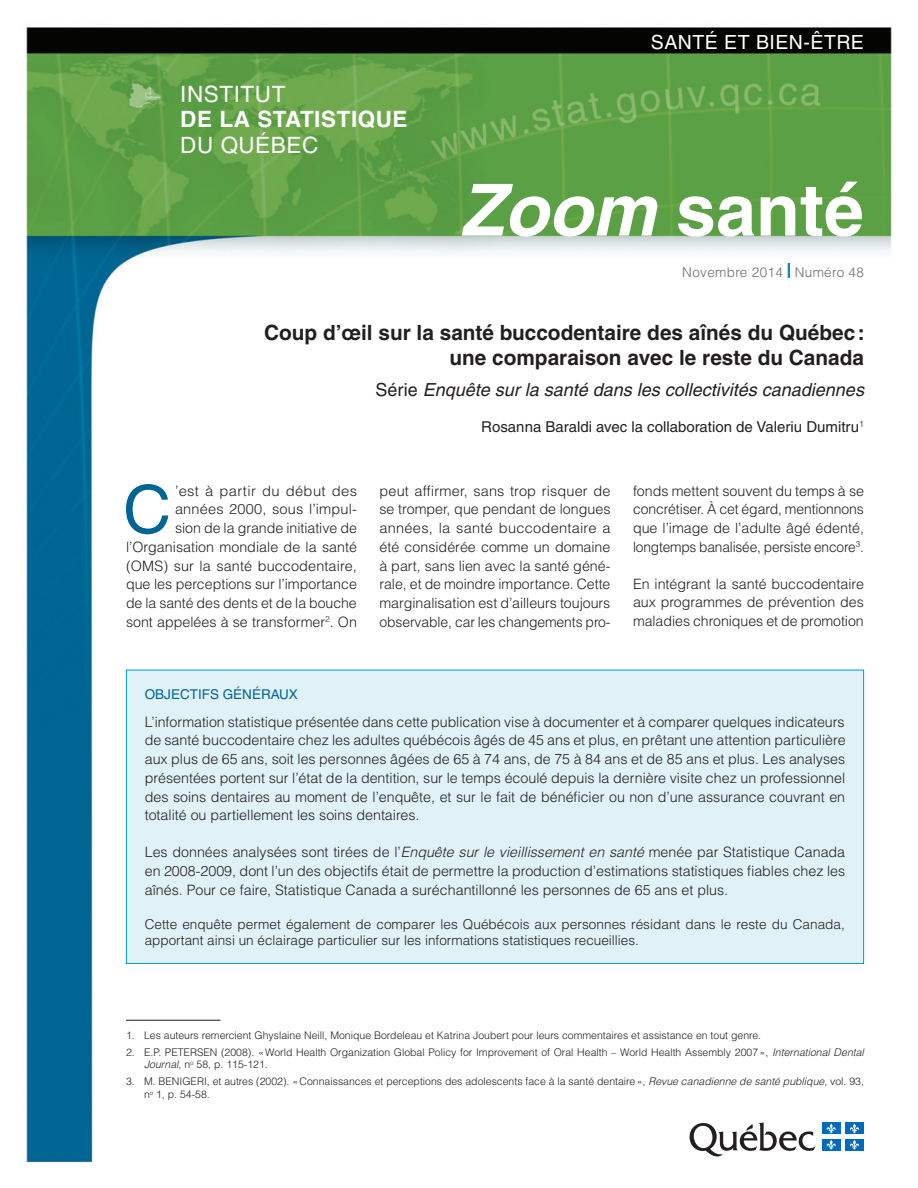
<style>
.page{position:relative;width:918px;height:1188px;background:#fff}
.page>*{position:absolute;margin:0;border:0;box-sizing:border-box;transform-origin:0 0}
.t1{font:700 72px "Helvetica LT";color:#fff}
.t2{font:66.45px "Helvetica LT";color:#006494}
.t3{font:22.5px "Helvetica LT";letter-spacing:.025em;color:#fff}
.t4{font:700 22.5px "Helvetica LT";letter-spacing:.025em;color:#fff}
.t5{font:700 21px/25.2px "Helvetica LT";color:#231f20;text-align:right}
.t6{font:19.5px "Helvetica LT";letter-spacing:.025em;color:#fff}
.t7{font:italic 18px "Helvetica LT";color:#231f20}
.t8{font:15px "Helvetica LT";color:#231f20}
.t9{font:300 14.25px/18.8px "Helvetica LT";color:#231f20;text-align:justify}
.t10{font:300 14.25px/18.8px "Helvetica LT";color:#231f20;text-align:right;scale:1.04 1}
.t11{font:300 13.5px/16.2px "Helvetica LT";letter-spacing:.005em;color:#231f20}
.t12{font:300 13.5px "Helvetica LT";letter-spacing:.025em;color:#6c6d70}
.t13{font:13.5px "Helvetica LT";color:#006494}
.t14{font:300 10.5px/12.6px "Helvetica LT";color:#231f20}
.s1{font-style:italic}
.s2{font-style:normal}
</style>
<div class="page">
<img style="left:26px;top:27px;width:866px;height:1136px">
<svg style="left:690px;top:1122px;width:126px;height:34px"></svg>
<div style="left:822px;top:1123px;width:18px;height:11px;background:#006bb6"></div>
<svg style="left:826px;top:1124px;width:10px;height:10px"></svg>
<div style="left:845px;top:1123px;width:18px;height:11px;background:#006bb6"></div>
<svg style="left:850px;top:1124px;width:9px;height:10px"></svg>
<div style="left:822px;top:1139px;width:18px;height:11px;background:#006bb6"></div>
<svg style="left:826px;top:1140px;width:10px;height:10px"></svg>
<div style="left:845px;top:1139px;width:18px;height:11px;background:#006bb6"></div>
<svg style="left:850px;top:1140px;width:9px;height:10px"></svg>
<svg style="left:788px;top:263px;width:2px;height:15px"></svg>
<hr style="left:126px;top:1020px;width:94px;height:1px;background:#231f20">
<div style="left:126px;top:670px;width:738px;height:293px;background:#e1f1f8"></div>
<h3 class="t3" style="left:180px;top:81px;width:107px">INSTITUT</h3>
<h3 class="t4" style="left:180px;top:106px;width:229px">DE LA STATISTIQUE</h3>
<h3 class="t3" style="left:180px;top:132px;width:140px">DU QUÉBEC</h3>
<h3 class="t6" style="left:651px;top:30px;width:215px">SANTÉ ET BIEN-ÊTRE</h3>
<h1 class="t1" style="left:460px;top:166px;width:406px"><span class="s1">Zoom</span> santé</h1>
<p class="t12" style="left:682px;top:264px;width:183px">Novembre 2014 <sup>|</sup> Numéro 48</p>
<h3 class="t5" style="left:264px;top:320px;width:602px">Coup d’œil sur la santé buccodentaire des aînés du Québec: une comparaison avec le reste du Canada</h3>
<p class="t7" style="left:376px;top:379px;width:490px"><span class="s2">Série</span> Enquête sur la santé dans les collectivités canadiennes</p>
<p class="t8" style="left:481px;top:418px;width:384px">Rosanna Baraldi avec la collaboration de Valeriu Dumitru<sup>1</sup></p>
<h2 class="t2" style="left:123px;top:471px;width:49px">C</h2>
<p class="t10" style="left:126px;top:481px;width:224px">’est à partir du début des années 2000, sous l’impul-<br>sion de la grande initiative de l’Organisation mondiale de la santé (OMS) sur la santé buccodentaire, que les perceptions sur l’importance de la santé des dents et de la bouche sont appelées à se transformer<sup>2</sup>. On</p>
<p class="t9" style="left:380px;top:481px;width:233px">peut affirmer, sans trop risquer de se tromper, que pendant de longues années, la santé buccodentaire a été considérée comme un domaine à part, sans lien avec la santé géné&shy;rale, et de moindre importance. Cette marginalisation est d’ailleurs toujours observable, car les changements pro-</p>
<p class="t9" style="left:633px;top:481px;width:233px">fonds mettent souvent du temps à se concrétiser. À cet égard, mentionnons que l’image de l’adulte âgé édenté, longtemps banalisée, persiste encore<sup>3</sup>.</p>
<p class="t9" style="left:633px;top:574px;width:232px">En intégrant la santé buccodentaire aux programmes de prévention des maladies chroniques et de promotion</p>
<p class="t13" style="left:145px;top:686px;width:155px">OBJECTIFS GÉNÉRAUX</p>
<p class="t9" style="left:145px;top:712px;width:702px">L’information statistique présentée dans cette publication vise à documenter et à comparer quelques indicateurs de santé buccodentaire chez les adultes québécois âgés de 45 ans et plus, en prêtant une attention particulière aux plus de 65 ans, soit les personnes âgées de 65 à 74 ans, de 75 à 84 ans et de 85 ans et plus. Les analyses présentées portent sur l’état de la dentition, sur le temps écoulé depuis la dernière visite chez un professionnel des soins dentaires au moment de l’enquête, et sur le fait de bénéficier ou non d’une assurance couvrant en totalité ou partiellement les soins dentaires.</p>
<p class="t9" style="left:145px;top:843px;width:702px">Les données analysées sont tirées de l’<span class="s1">Enquête sur le vieillissement en santé</span> menée par Statistique Canada en 2008-2009, dont l’un des objectifs était de permettre la production d’estimations statistiques fiables chez les aînés. Pour ce faire, Statistique Canada a suréchantillonné les personnes de 65 ans et plus.</p>
<p class="t11" style="left:145px;top:916px;width:702px">Cette enquête permet également de comparer les Québécois aux personnes résidant dans le reste du Canada, apportant ainsi un éclairage particulier sur les informations statistiques recueillies.</p>
<p class="t14" style="left:126px;top:1028px;width:637px">1. Les auteurs remercient Ghyslaine Neill, Monique Bordeleau et Katrina Joubert pour leurs commentaires et assistance en tout genre.</p>
<p class="t14" style="left:144px;top:1046px;width:721px;text-indent:-18px">2. E.P. PETERSEN (2008). «World Health Organization Global Policy for Improvement of Oral Health – World Health Assembly 2007», <span class="s1">International Dental<br>Journal</span>, n<sup>o</sup> 58, p. 115-121.</p>
<p class="t14" style="left:144px;top:1075px;width:721px;text-indent:-18px">3. M. BENIGERI, et autres (2002). «Connaissances et perceptions des adolescents face à la santé dentaire», <span class="s1">Revue canadienne de santé publique</span>, vol. 93, n<sup>o</sup> 1, p. 54-58.</p>
</div>
